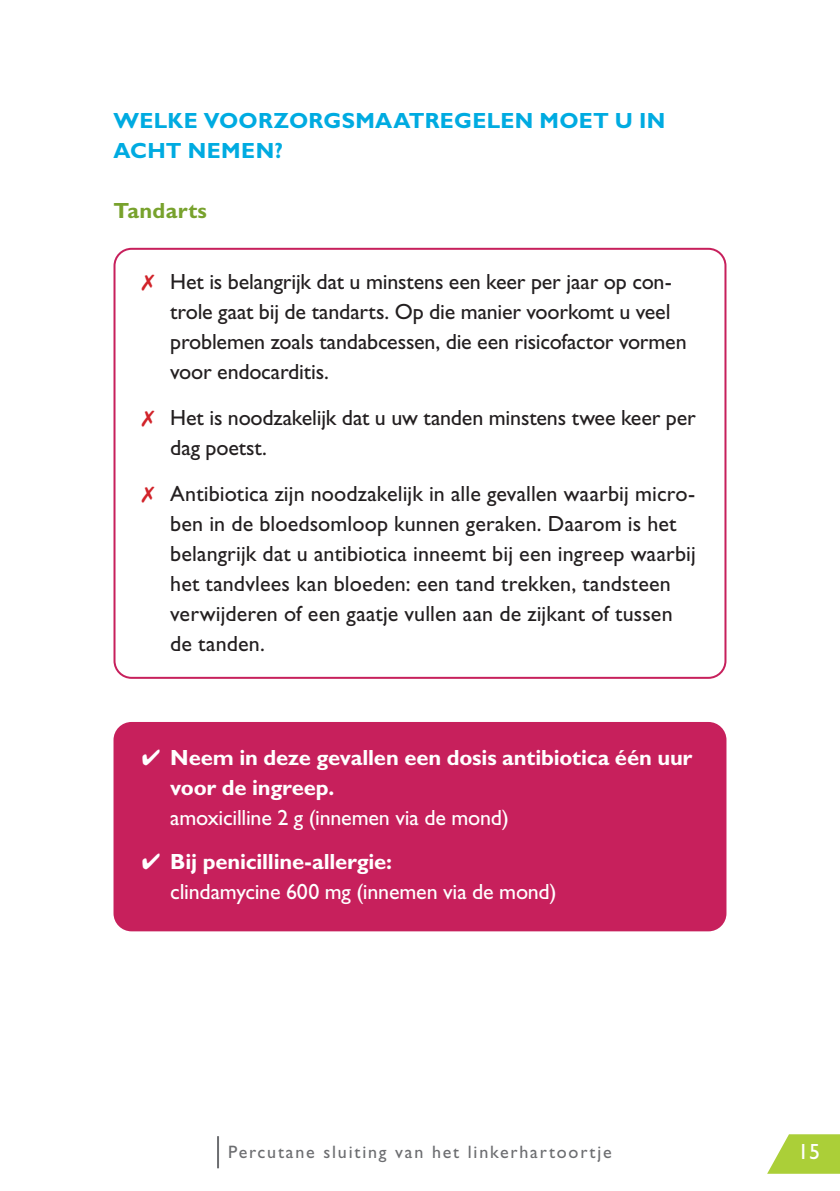
<style>
.page{position:relative;width:840px;height:1191px;background:#fff}
.page>*{position:absolute;margin:0;border:0;box-sizing:border-box;transform-origin:0 0}
.t1{font:22px/30px "Gill Sans Std";color:#231f20}
.t2{font:22px/30px "Gill Sans Std";letter-spacing:-.01em;color:#fff}
.t3{font:700 22px/30px "Gill Sans Std";letter-spacing:-.01em;color:#fff}
.t4{font:700 22px/30px "Gill Sans Std";letter-spacing:.015em;color:#00abe1}
.t5{font:700 22px "Gill Sans Std";letter-spacing:.015em;color:#78a22d}
.t6{font:18px "Gill Sans Std";letter-spacing:.1em;color:#6c6d70}
.s1{color:#d1232a}
.s2{font-weight:700}
</style>
<div class="page">
<hr style="left:217px;top:1136px;width:2px;height:32px;background:#6c6d70">
<svg style="left:767px;top:1134px;width:72px;height:39px"></svg>
<div style="left:114px;top:723px;width:611px;height:207px;background:#c7205c;border-radius:17px"></div>
<div style="left:113px;top:722px;width:613px;height:209px;border:2px solid #c7205c;border-radius:17px"></div>
<div style="left:113px;top:248px;width:613px;height:431px;border:2px solid #c7205c;border-radius:17px"></div>
<p class="t4" style="left:113px;top:106px;width:553px">WELKE VOORZORGSMAATREGELEN MOET U IN<br>ACHT NEMEN?</p>
<p class="t5" style="left:113px;top:198px;width:95px">Tandarts</p>
<p class="t1" style="left:170px;top:266px;width:517px;text-indent:-28px"><span class="s1">✗</span> Het is belangrijk dat u minstens een keer per jaar op con&shy;trole gaat bij de tandarts. Op die manier voorkomt u veel problemen zoals tandabcessen, die een risicofactor vormen voor endocarditis.</p>
<p class="t1" style="left:170px;top:402px;width:526px;text-indent:-28px"><span class="s1">✗</span> Het is noodzakelijk dat u uw tanden minstens twee keer per dag poetst.</p>
<p class="t1" style="left:170px;top:478px;width:527px;text-indent:-28px"><span class="s1">✗</span> Antibiotica zijn noodzakelijk in alle gevallen waarbij micro&shy;ben in de bloedsomloop kunnen geraken. Daarom is het belangrijk dat u antibiotica inneemt bij een ingreep waarbij het tandvlees kan bloeden: een tand trekken, tandsteen verwijderen of een gaatje vullen aan de zijkant of tussen de tanden.</p>
<p class="t3" style="left:170px;top:742px;width:523px;text-indent:-28px">✔ Neem in deze gevallen een dosis antibiotica één uur voor de ingreep.</p>
<p class="t2" style="left:170px;top:802px;width:340px">amoxicilline 2 g (innemen via de mond)</p>
<p class="t2" style="left:170px;top:846px;width:388px;text-indent:-28px">✔ <span class="s2">Bij penicilline-allergie:<br></span>clindamycine 600 mg (innemen via de mond)</p>
<p class="t6" style="left:228px;top:1141px;width:385px">Percutane sluiting van het linkerhartoortje</p>
<p class="t2" style="left:797px;top:1136px;width:23px">15</p>
</div>
